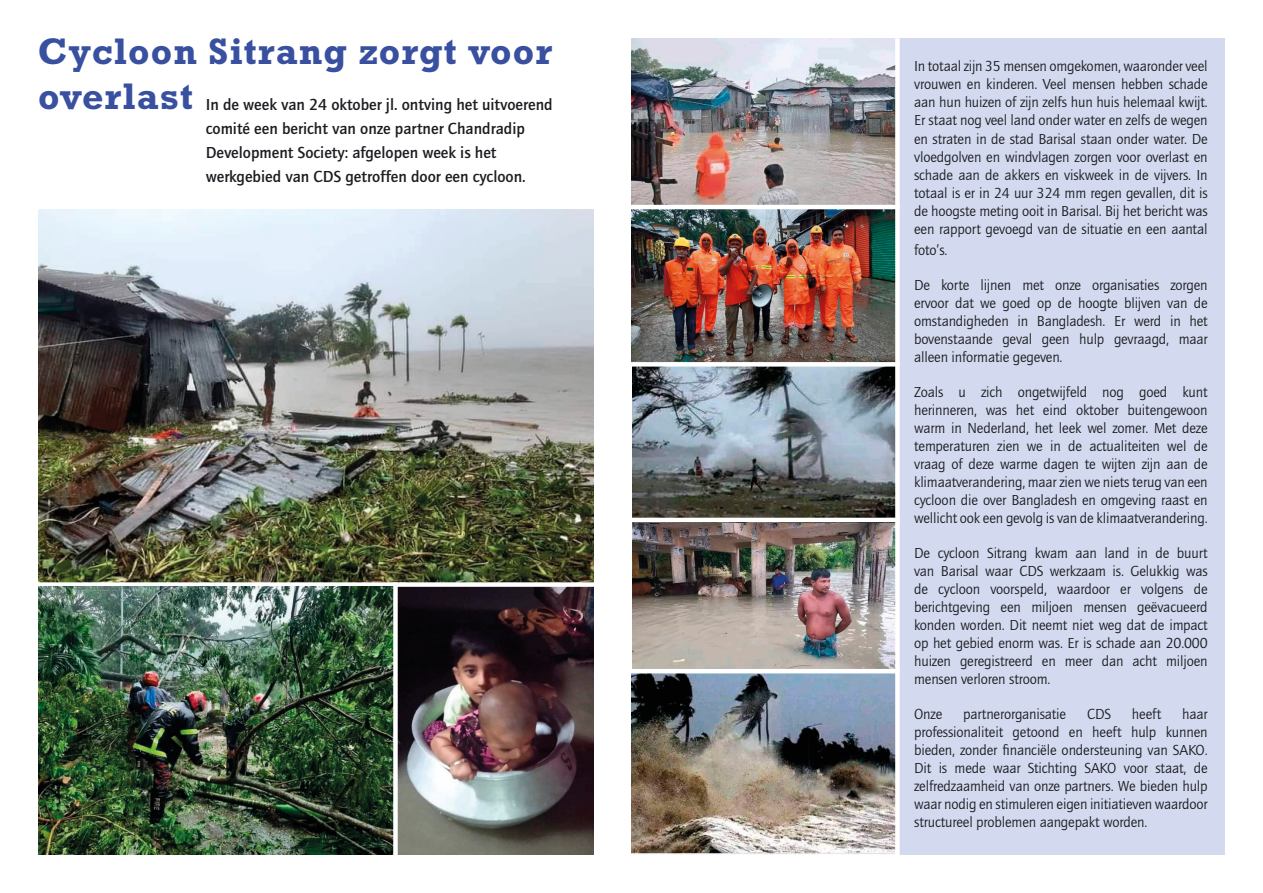
<style>
.page{position:relative;width:1263px;height:893px;background:#fff}
.page>*{position:absolute;margin:0;border:0;box-sizing:border-box;transform-origin:0 0}
.Blauw_kopje{font:700 37.5px "Rockwell Std";letter-spacing:.03em;color:#38509f}
.bodytekst{font:500 16.5px/24px "Quay Sans";color:#1c1d21}
.bodytekst-2{font:15px/18px "Quay Sans";letter-spacing:-.01em;color:#1c1d21;text-align:justify}
</style>
<div class="page">
<div style="left:898px;top:38px;width:327px;height:817px;background:#d3daef"></div>
<img style="left:38px;top:209px;width:555px;height:646px">
<img style="left:631px;top:38px;width:264px;height:817px">
<div style="left:895px;top:38px;width:5px;height:823px;background:#fff"></div>
<hr style="left:619px;top:205px;width:281px;height:4px;background:#fff">
<div style="left:28px;top:582px;width:572px;height:5px;background:#fff"></div>
<div style="left:619px;top:362px;width:281px;height:5px;background:#fff"></div>
<hr style="left:619px;top:518px;width:281px;height:4px;background:#fff">
<hr style="left:619px;top:669px;width:281px;height:4px;background:#fff">
<div style="left:393px;top:582px;width:5px;height:289px;background:#fff"></div>
<p class="Blauw_kopje" style="left:38px;top:29px;width:515px">Cycloon Sitrang zorgt voor</p>
<p class="Blauw_kopje" style="left:38px;top:74px;width:156px">overlast</p>
<p class="bodytekst" style="left:206px;top:92px;width:348px">In de week van 24 oktober jl. ontving het uitvoerend comité een bericht van onze partner Chandradip Development Society: afgelopen week is het werkgebied van CDS getroffen door een cycloon.</p>
<p class="bodytekst-2" style="left:914px;top:58px;width:295px">In totaal zijn 35 mensen omgekomen, waaronder veel vrouwen en kinderen. Veel mensen hebben schade aan hun huizen of zijn zelfs hun huis helemaal kwijt.<br>Er staat nog veel land onder water en zelfs de wegen en straten in de stad Barisal staan onder water. De vloedgolven en windvlagen zorgen voor overlast en schade aan de akkers en viskweek in de vijvers. In totaal is er in 24 uur 324 mm regen gevallen, dit is de hoogste meting ooit in Barisal. Bij het bericht was een rapport gevoegd van de situatie en een aantal</p>
<p class="bodytekst-2" style="left:914px;top:241px;width:35px">foto’s.</p>
<p class="bodytekst-2" style="left:914px;top:276px;width:295px">De korte lijnen met onze organisaties zorgen ervoor dat we goed op de hoogte blijven van de omstandigheden in Bangladesh. Er werd in het bovenstaande geval geen hulp gevraagd, maar alleen informatie gegeven.</p>
<p class="bodytekst-2" style="left:914px;top:383px;width:295px">Zoals u zich ongetwijfeld nog goed kunt herinneren, was het eind oktober buitengewoon warm in Nederland, het leek wel zomer. Met deze temperaturen zien we in de actualiteiten wel de vraag of deze warme dagen te wijten zijn aan de klimaatverandering, maar zien we niets terug van een cycloon die over Bangladesh en omgeving raast en wellicht ook een gevolg is van de klimaatverandering.</p>
<p class="bodytekst-2" style="left:914px;top:544px;width:295px">De cycloon Sitrang kwam aan land in de buurt van Barisal waar CDS werkzaam is. Gelukkig was de cycloon voorspeld, waardoor er volgens de berichtgeving een miljoen mensen geëvacueerd konden worden. Dit neemt niet weg dat de impact op het gebied enorm was. Er is schade aan 20.000 huizen geregistreerd en meer dan acht miljoen mensen verloren stroom.</p>
<p class="bodytekst-2" style="left:914px;top:705px;width:30px">Onze</p>
<p class="bodytekst-2" style="left:963px;top:705px;width:105px">partnerorganisatie</p>
<p class="bodytekst-2" style="left:1087px;top:705px;width:26px">CDS</p>
<p class="bodytekst-2" style="left:1132px;top:705px;width:31px">heeft</p>
<p class="bodytekst-2" style="left:914px;top:705px;width:295px;text-indent:268px">haar professionaliteit getoond en heeft hulp kunnen bieden, zonder financiële ondersteuning van SAKO.<br>Dit is mede waar Stichting SAKO voor staat, de zelfredzaamheid van onze partners. We bieden hulp waar nodig en stimuleren eigen initiatieven waardoor structureel problemen aangepakt worden.</p>
</div>
